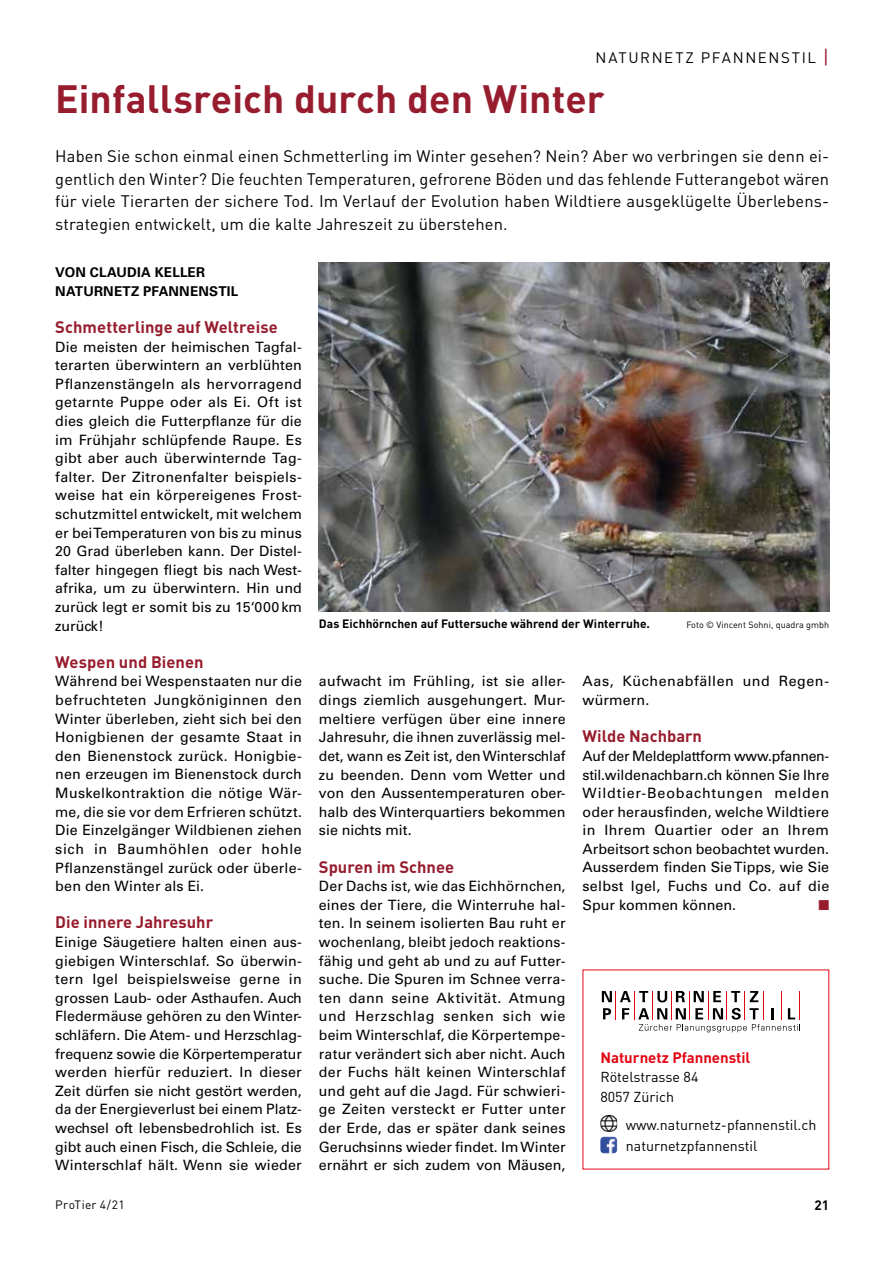
<style>
.page{position:relative;width:893px;height:1263px;background:#fff}
.page>*{position:absolute;margin:0;border:0;box-sizing:border-box;transform-origin:0 0}
.t1{font:700 39px "DIN";letter-spacing:.005em;color:#971d2e}
.t2{font:16.5px/22.5px "DIN";letter-spacing:.005em;color:#000;text-align:justify}
.t3{font:700 16.5px "DIN";color:#971d2e}
.t4{font:15px "DIN";letter-spacing:.11em;color:#000}
.t5{font:700 15px "DIN";color:#e30613}
.t6{font:14.25px/18.6px "Univers LT Std";color:#000;text-align:justify}
.t7{font:14.25px/19.5px "DIN";color:#000}
.t8{font:14.25px/18.6px "Univers LT Std";letter-spacing:.035em;color:#000}
.t9{font:14.25px "Zapf Dingbats";color:#971d2e}
.t10{font:700 13.5px/18.6px "Univers LT Std";letter-spacing:.015em;color:#000}
.t11{font:700 13.5px "DIN";color:#000}
.t12{font:700 12px "DIN";letter-spacing:.005em;color:#000}
.t13{font:12px "DIN";letter-spacing:.025em;color:#000}
.t14{font:9px "DIN";letter-spacing:.005em;color:#000}
.s1{font-size:19.5px;color:#971d2e}
</style>
<div class="page">
<img style="left:600px;top:1115px;width:17px;height:17px">
<img style="left:600px;top:1137px;width:17px;height:16px">
<svg style="left:602px;top:991px;width:198px;height:41px"></svg>
<img style="left:319px;top:263px;width:510px;height:348px">
<p class="t4" style="left:595px;top:49px;width:235px">NATURNETZ PFANNENSTIL <span class="s1">|</span></p>
<h1 class="t1" style="left:55px;top:74px;width:551px">Einfallsreich durch den Winter</h1>
<p class="t2" style="left:55px;top:145px;width:775px">Haben Sie schon einmal einen Schmetterling im Winter gesehen? Nein? Aber wo verbringen sie denn ei&shy;gentlich den Winter? Die feuchten Temperaturen, gefrorene Böden und das fehlende Futterangebot wären für viele Tierarten der sichere Tod. Im Verlauf der Evolution haben Wildtiere ausgeklügelte Überlebens&shy;strategien entwickelt, um die kalte Jahreszeit zu überstehen.</p>
<p class="t10" style="left:55px;top:263px;width:185px">VON CLAUDIA KELLER<br>NATURNETZ PFANNENSTIL</p>
<p class="t3" style="left:55px;top:316px;width:224px">Schmetterlinge auf Weltreise</p>
<p class="t6" style="left:55px;top:337px;width:248px">Die meisten der heimischen Tagfal&shy;terarten überwintern an verblühten Pflanzenstängeln als hervorragend getarnte Puppe oder als Ei. Oft ist dies gleich die Futterpflanze für die im Frühjahr schlüpfende Raupe. Es gibt aber auch überwinternde Tag&shy;falter. Der Zitronenfalter beispiels&shy;weise hat ein körpereigenes Frost&shy;schutzmittel entwickelt, mit welchem er bei Temperaturen von bis zu minus 20 Grad überleben kann. Der Distel&shy;falter hingegen fliegt bis nach West&shy;afrika, um zu überwintern. Hin und zurück legt er somit bis zu 15‘000km zurück!</p>
<p class="t3" style="left:55px;top:651px;width:150px">Wespen und Bienen</p>
<p class="t6" style="left:55px;top:672px;width:248px">Während bei Wespenstaaten nur die befruchteten Jungköniginnen den Winter überleben, zieht sich bei den Honigbienen der gesamte Staat in den Bienenstock zurück. Honigbie&shy;nen erzeugen im Bienenstock durch Muskelkontraktion die nötige Wär&shy;me, die sie vor dem Erfrieren schützt.<br>Die Einzelgänger Wildbienen ziehen sich in Baumhöhlen oder hohle Pflanzenstängel zurück oder überle&shy;ben den Winter als Ei.</p>
<p class="t3" style="left:55px;top:911px;width:159px">Die innere Jahresuhr</p>
<p class="t6" style="left:55px;top:933px;width:248px">Einige Säugetiere halten einen aus&shy;giebigen Winterschlaf. So überwin&shy;tern Igel beispielsweise gerne in grossen Laub- oder Asthaufen. Auch Fledermäuse gehören zu den Winter&shy;schläfern. Die Atem- und Herzschlag&shy;frequenz sowie die Körpertemperatur werden hierfür reduziert. In dieser Zeit dürfen sie nicht gestört werden, da der Energieverlust bei einem Platz&shy;wechsel oft lebensbedrohlich ist. Es gibt auch einen Fisch, die Schleie, die Winterschlaf hält. Wenn sie wieder</p>
<p class="t12" style="left:319px;top:616px;width:333px">Das Eichhörnchen auf Futtersuche während der Winterruhe.</p>
<p class="t14" style="left:686px;top:619px;width:144px">Foto © Vincent Sohni, quadra gmbh</p>
<p class="t6" style="left:319px;top:672px;width:248px">aufwacht im Frühling, ist sie aller&shy;dings ziemlich ausgehungert. Mur&shy;meltiere verfügen über eine innere Jahresuhr, die ihnen zuverlässig mel&shy;det, wann es Zeit ist, den Winterschlaf zu beenden. Denn vom Wetter und von den Aussentemperaturen ober&shy;halb des Winterquartiers bekommen sie nichts mit.</p>
<p class="t3" style="left:319px;top:856px;width:137px">Spuren im Schnee</p>
<p class="t6" style="left:319px;top:877px;width:248px">Der Dachs ist, wie das Eichhörnchen, eines der Tiere, die Winterruhe hal&shy;ten. In seinem isolierten Bau ruht er wochenlang, bleibt jedoch reaktions&shy;fähig und geht ab und zu auf Futter&shy;suche. Die Spuren im Schnee verra&shy;ten dann seine Aktivität. Atmung und Herzschlag senken sich wie beim Winterschlaf, die Körpertempe&shy;ratur verändert sich aber nicht. Auch der Fuchs hält keinen Winterschlaf und geht auf die Jagd. Für schwieri&shy;ge Zeiten versteckt er Futter unter der Erde, das er später dank seines Geruchsinns wieder findet. Im Winter ernährt er sich zudem von Mäusen,</p>
<p class="t8" style="left:583px;top:672px;width:248px">Aas, Küchenabfällen und Regen&shy;würmern.</p>
<p class="t3" style="left:583px;top:725px;width:121px">Wilde Nachbarn</p>
<p class="t6" style="left:583px;top:747px;width:248px">Auf der Meldeplattform www.pfannen&shy;stil.wildenachbarn.ch können Sie Ihre Wildtier-Beobachtungen melden oder herausfinden, welche Wildtiere in Ihrem Quartier oder an Ihrem Arbeitsort schon beobachtet wurden.<br>Ausserdem finden Sie Tipps, wie Sie selbst Igel, Fuchs und Co. auf die Spur kommen können.</p>
<p class="t9" style="left:818px;top:898px;width:12px">■</p>
<p class="t5" style="left:600px;top:1047px;width:152px">Naturnetz Pfannenstil</p>
<p class="t7" style="left:600px;top:1067px;width:100px">Rötelstrasse 84<br>8057 Zürich</p>
<p class="t7" style="left:626px;top:1113px;width:192px;line-height:21.6px">www.naturnetz-pfannenstil.ch naturnetzpfannenstil</p>
<p class="t13" style="left:55px;top:1197px;width:71px">ProTier 4/21</p>
<p class="t11" style="left:814px;top:1197px;width:16px">21</p>
</div>
